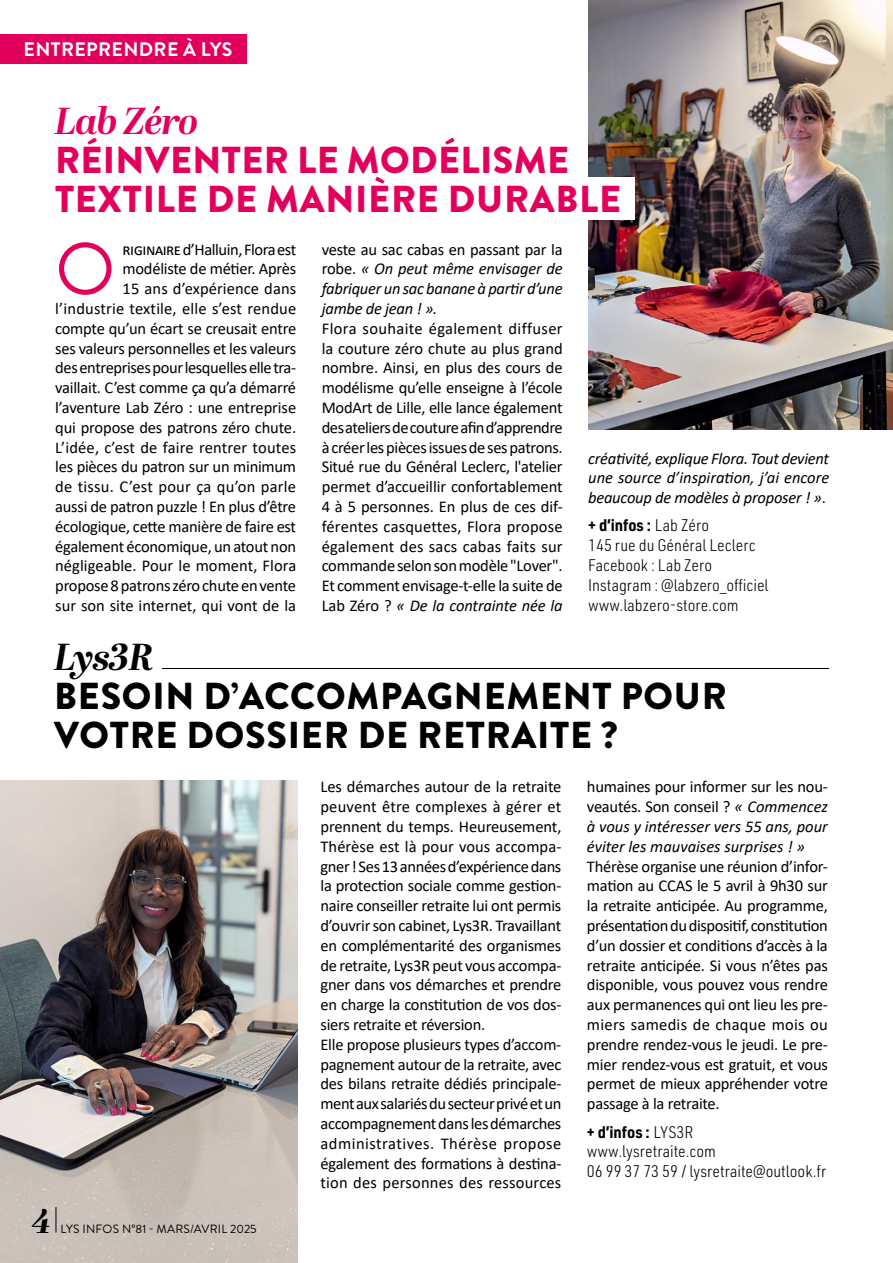
<style>
.page{position:relative;width:893px;height:1263px;background:#fff}
.page>*{position:absolute;margin:0;border:0;box-sizing:border-box;transform-origin:0 0}
.t1{font:73.05px "Brandon Grotesque";color:#e3005d}
.t2{font:900 37.5px/39px "Brandon Grotesque";letter-spacing:.02em;color:#000}
.t3{font:900 37.5px/39px "Brandon Grotesque";letter-spacing:.02em;color:#e3005d}
.t4{font:italic 700 37.5px "Abril Display";letter-spacing:-.02em;color:#e3005d}
.t5{font:italic 700 37.5px "Abril Display";letter-spacing:-.025em;color:#000}
.t6{font:italic 700 33.75px "Abril Display";color:#000}
.t7{font:700 19.5px "Brandon Grotesque";letter-spacing:.02em;color:#fff}
.t8{font:16.5px/19.8px "Calibri";letter-spacing:-.015em;color:#000;text-align:justify}
.t9{font:italic 16.5px/19.8px "Calibri";letter-spacing:-.01em;color:#000;text-align:justify}
.t10{font:300 16.5px/19.8px "URWDIN Semi Cond";color:#000}
.t11{font:12px "Brandon Grotesque";letter-spacing:.02em;color:#000}
.s1{font-style:normal}
.s2{font-style:italic}
.s3{font-weight:700}
</style>
<div class="page">
<img style="left:0;top:780px;width:297px;height:483px">
<svg style="left:56px;top:1207px;width:1px;height:25px"></svg>
<div style="left:0;top:34px;width:247px;height:30px;background:#e3005d"></div>
<img style="left:589px;top:0;width:304px;height:430px">
<hr style="left:162px;top:668px;width:667px;height:1px;background:#000">
<div style="left:34px;top:177px;width:600px;height:43px;background:#fff"></div>
<p class="t7" style="left:24px;top:36px;width:210px">ENTREPRENDRE À LYS</p>
<h2 class="t4" style="left:55px;top:95px;width:145px">Lab Zéro</h2>
<h2 class="t3" style="left:55px;top:141px;width:568px">RÉINVENTER LE MODÉLISME<br>TEXTILE DE MANIÈRE DURABLE</h2>
<h1 class="t1" style="left:55px;top:219px;width:61px">O</h1>
<p class="t8" style="left:55px;top:239px;width:242px;text-align:right">riginaire d’Halluin, Flora est modéliste de métier. Après<br>15 ans d’expérience dans l’industrie textile, elle s’est rendue compte qu’un écart se creusait entre ses valeurs personnelles et les valeurs des entreprises pour lesquelles elle tra&shy;vaillait. C’est comme ça qu’a démarré l’aventure Lab Zéro : une entreprise qui propose des patrons zéro chute.<br>L’idée, c’est de faire rentrer toutes les pièces du patron sur un minimum de tissu. C’est pour ça qu’on parle aussi de patron puzzle ! En plus d’être écologique, cette manière de faire est également économique, un atout non négligeable. Pour le moment, Flora propose 8 patrons zéro chute en vente sur son site internet, qui vont de la</p>
<p class="t9" style="left:322px;top:238px;width:243px"><span class="s1">veste au sac cabas en passant par la robe.</span> « On peut même envisager de fabriquer un sac banane à partir d’une jambe de jean ! ».</p>
<p class="t8" style="left:322px;top:318px;width:242px">Flora souhaite également diffuser la couture zéro chute au plus grand nombre. Ainsi, en plus des cours de modélisme qu’elle enseigne à l’école ModArt de Lille, elle lance également des ateliers de couture afin d’apprendre à créer les pièces issues de ses patrons.<br>Situé rue du Général Leclerc, l'atelier permet d’accueillir confortablement 4 à 5 personnes. En plus de ces dif&shy;férentes casquettes, Flora propose également des sacs cabas faits sur commande selon son modèle "Lover".<br>Et comment envisage-t-elle la suite de Lab Zéro ? <span class="s2">« De la contrainte née la</span></p>
<p class="t9" style="left:588px;top:447px;width:243px">créativité, explique Flora. Tout devient une source d’inspiration, j’ai encore beaucoup de modèles à proposer ! »<span class="s1">.</span></p>
<p class="t10" style="left:588px;top:515px;width:182px"><span class="s3">+ d’infos :</span> Lab Zéro<br>145 rue du Général Leclerc<br>Facebook : Lab Zero<br>Instagram : @labzero_officiel www.labzero-store.com</p>
<h2 class="t5" style="left:54px;top:630px;width:101px">Lys3R</h2>
<h2 class="t2" style="left:54px;top:677px;width:674px">BESOIN D’ACCOMPAGNEMENT POUR<br>VOTRE DOSSIER DE RETRAITE ?</h2>
<p class="t8" style="left:320px;top:777px;width:242px;text-align:left">Les démarches autour de la retraite peuvent être complexes à gérer et prennent du temps. Heureusement, Thérèse est là pour vous accompa&shy;gner! Ses 13 années d’expérience dans la protection sociale comme gestion&shy;naire conseiller retraite lui ont permis d’ouvrir son cabinet, Lys3R. Travaillant en complémentarité des organismes de retraite, Lys3R peut vous accompa&shy;gner dans vos démarches et prendre en charge la constitution de vos dos&shy;siers retraite et réversion.<br>Elle propose plusieurs types d’accom&shy;pagnement autour de la retraite, avec des bilans retraite dédiés principale&shy;ment aux salariés du secteur privé et un accompagnement dans les démarches administratives. Thérèse propose également des formations à destina&shy;tion des personnes des ressources</p>
<p class="t9" style="left:587px;top:776px;width:242px"><span class="s1">humaines pour informer sur les nou&shy;veautés. Son conseil ?</span> « Commencez à vous y intéresser vers 55 ans, pour éviter les mauvaises surprises ! »</p>
<p class="t8" style="left:587px;top:856px;width:242px">Thérèse organise une réunion d’infor&shy;mation au CCAS le 5 avril à 9h30 sur la retraite anticipée. Au programme, présentation du dispositif, constitution d’un dossier et conditions d’accès à la retraite anticipée. Si vous n’êtes pas disponible, vous pouvez vous rendre aux permanences qui ont lieu les pre&shy;miers samedis de chaque mois ou prendre rendez-vous le jeudi. Le pre&shy;mier rendez-vous est gratuit, et vous permet de mieux appréhender votre passage à la retraite.</p>
<p class="t10" style="left:587px;top:1121px;width:241px"><span class="s3">+ d’infos :</span> LYS3R www.lysretraite.com<br>06 99 37 73 59 / lysretraite@outlook.fr</p>
<h3 class="t6" style="left:32px;top:1197px;width:21px">4</h3>
<p class="t11" style="left:61px;top:1221px;width:198px">LYS INFOS N°81 - MARS/AVRIL 2025</p>
</div>
